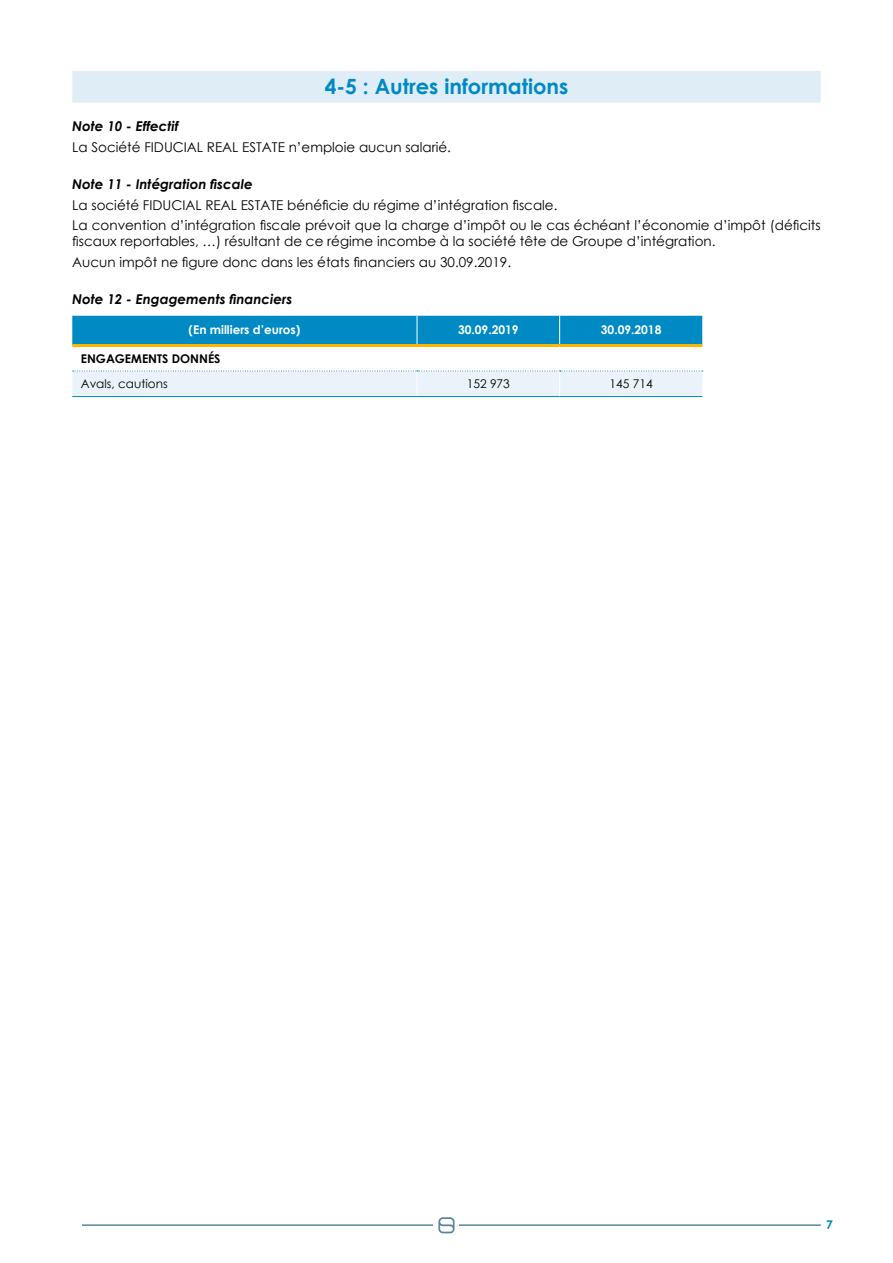
<style>
.page{position:relative;width:893px;height:1263px;background:#fff}
.page>*{position:absolute;margin:0;border:0;box-sizing:border-box;transform-origin:0 0}
.t1{font:700 21px "Century Gothic";color:#008ac4}
.t2{font:13.5px/20.4px "Century Gothic";color:#000}
.t3{font:italic 700 13.5px "Century Gothic";color:#000}
.t4{font:700 12px "Century Gothic";color:#fff}
.t5{font:12px "Century Gothic";color:#000}
.t6{font:700 12px "Century Gothic";color:#000}
.t7{font:700 12px "Century Gothic";color:#008ac4}
</style>
<div class="page">
<hr style="left:72px;top:1224px;width:749px;height:2px;background:#5a849f">
<div style="left:63px;top:1212px;width:19px;height:24px;background:#fff"></div>
<div style="left:434px;top:1217px;width:25px;height:19px;background:#fff"></div>
<svg style="left:438px;top:1217px;width:17px;height:16px"></svg>
<div style="left:72px;top:316px;width:630px;height:28px;background:#008ac4"></div>
<hr style="left:72px;top:344px;width:345px;height:3px;background:#fab600">
<hr style="left:417px;top:344px;width:143px;height:3px;background:#fab600">
<hr style="left:560px;top:344px;width:142px;height:3px;background:#fab600">
<div style="left:72px;top:371px;width:631px;height:25px;background:#eaf3fa"></div>
<hr style="left:72px;top:396px;width:345px;height:1px;background:#008ac4">
<hr style="left:417px;top:396px;width:143px;height:1px;background:#008ac4">
<hr style="left:560px;top:396px;width:142px;height:1px;background:#008ac4">
<div style="left:72px;top:71px;width:749px;height:32px;background:#dfedf7"></div>
<h1 class="t1" style="left:325px;top:71px;width:245px">4-5 : Autres informations</h1>
<p class="t3" style="left:72px;top:116px;width:108px">Note 10 - Effectif</p>
<p class="t2" style="left:72px;top:136px;width:380px">La Société FIDUCIAL REAL ESTATE n’emploie aucun salarié.</p>
<p class="t3" style="left:72px;top:174px;width:182px">Note 11 - Intégration fiscale</p>
<p class="t2" style="left:72px;top:194px;width:750px">La société FIDUCIAL REAL ESTATE bénéficie du régime d’intégration fiscale.<br>La convention d’intégration fiscale prévoit que la charge d’impôt ou le cas échéant l’économie d’impôt (déficits</p>
<p class="t2" style="left:72px;top:231px;width:645px">fiscaux reportables, …) résultant de ce régime incombe à la société tête de Groupe d’intégration.<br>Aucun impôt ne figure donc dans les états financiers au 30.09.2019.</p>
<p class="t3" style="left:72px;top:289px;width:222px">Note 12 - Engagements financiers</p>
<p class="t4" style="left:189px;top:321px;width:113px">(En milliers d’euros)</p>
<p class="t4" style="left:458px;top:321px;width:62px">30.09.2019</p>
<p class="t4" style="left:601px;top:321px;width:62px">30.09.2018</p>
<p class="t6" style="left:81px;top:350px;width:141px">ENGAGEMENTS DONNÉS</p>
<p class="t5" style="left:81px;top:376px;width:88px">Avals, cautions</p>
<p class="t5" style="left:467px;top:376px;width:45px">152 973</p>
<p class="t5" style="left:609px;top:376px;width:45px">145 714</p>
<p class="t7" style="left:826px;top:1215px;width:8px">7</p>
</div>
